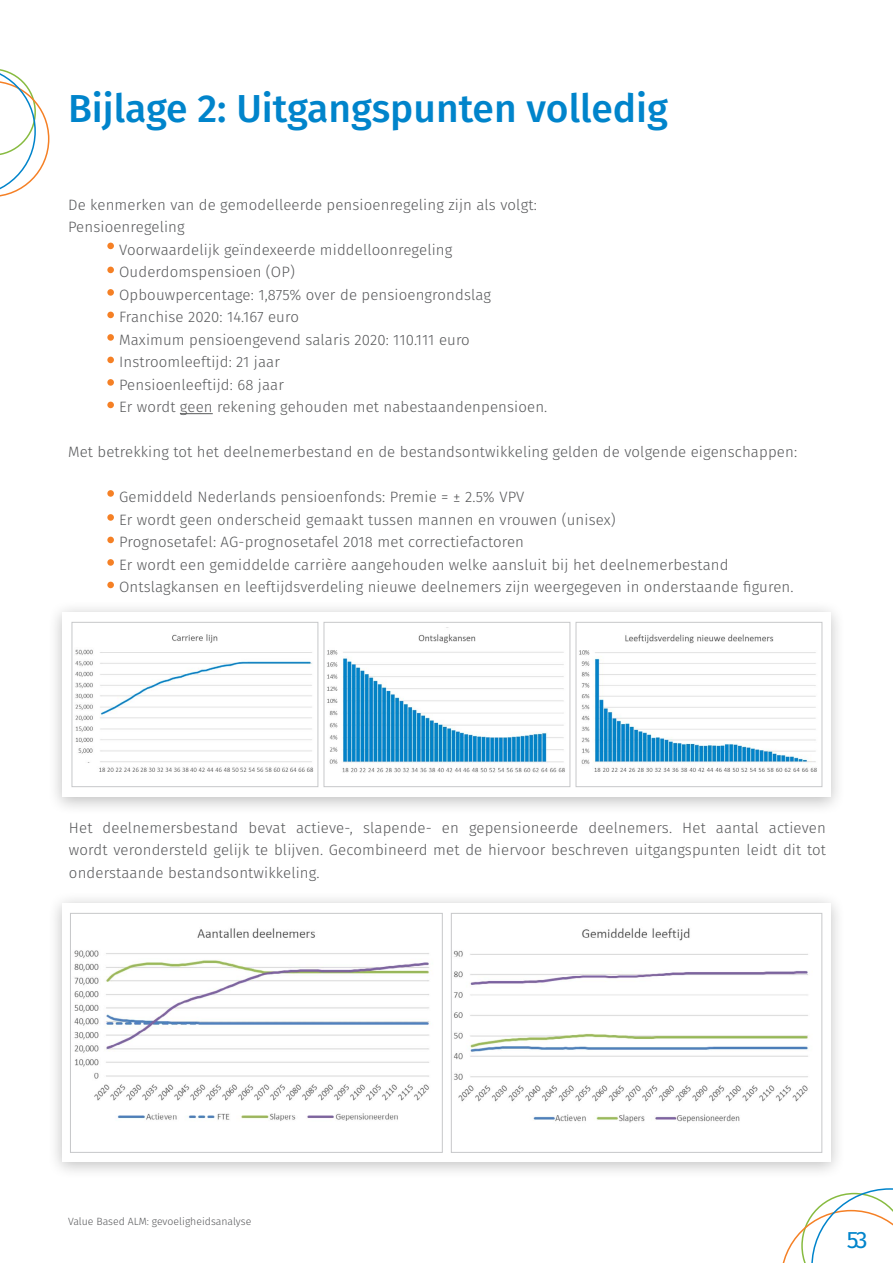
<style>
.page{position:relative;width:893px;height:1263px;background:#fff}
.page>*{position:absolute;margin:0;border:0;box-sizing:border-box;transform-origin:0 0}
.t1{font:500 39px "Fira Sans";color:#0084cb}
.t2{font:23.7px "Fira Sans";color:#0084cb}
.t3{font:300 15px/22.5px "Fira Sans";letter-spacing:.01em;color:#58595b}
.t4{font:300 10.5px "Fira Sans";color:#58595b}
</style>
<div class="page">
<svg style="left:782px;top:1188px;width:111px;height:75px"></svg>
<svg style="left:0;top:69px;width:49px;height:128px"></svg>
<hr style="left:180px;top:413px;width:33px;height:1px;background:#58595b">
<div style="left:107px;top:334px;width:7px;height:7px;background:#f58025;border-radius:50%"></div>
<div style="left:107px;top:379px;width:7px;height:7px;background:#f58025;border-radius:50%"></div>
<div style="left:107px;top:357px;width:7px;height:6px;background:#f58025;border-radius:50%"></div>
<div style="left:107px;top:243px;width:7px;height:6px;background:#f58025;border-radius:50%"></div>
<div style="left:107px;top:289px;width:7px;height:7px;background:#f58025;border-radius:50%"></div>
<div style="left:107px;top:267px;width:7px;height:6px;background:#f58025;border-radius:50%"></div>
<div style="left:107px;top:312px;width:7px;height:6px;background:#f58025;border-radius:50%"></div>
<div style="left:107px;top:402px;width:7px;height:6px;background:#f58025;border-radius:50%"></div>
<div style="left:107px;top:582px;width:7px;height:6px;background:#f58025;border-radius:50%"></div>
<div style="left:107px;top:490px;width:7px;height:7px;background:#f58025;border-radius:50%"></div>
<div style="left:107px;top:537px;width:7px;height:6px;background:#f58025;border-radius:50%"></div>
<div style="left:107px;top:514px;width:7px;height:7px;background:#f58025;border-radius:50%"></div>
<div style="left:107px;top:559px;width:7px;height:7px;background:#f58025;border-radius:50%"></div>
<div style="left:47px;top:600px;width:799px;height:216px;background:#000;opacity:.25"></div>
<div style="left:62px;top:612px;width:769px;height:185px;background:#fff"></div>
<img style="left:327px;top:634px;width:238px;height:139px">
<div style="left:324px;top:622px;width:246px;height:165px;border:1px solid #c7c8ca"></div>
<img style="left:579px;top:634px;width:238px;height:138px">
<div style="left:576px;top:622px;width:246px;height:165px;border:1px solid #c7c8ca"></div>
<img style="left:75px;top:634px;width:239px;height:138px">
<div style="left:72px;top:622px;width:246px;height:165px;border:1px solid #c7c8ca"></div>
<div style="left:47px;top:891px;width:799px;height:289px;background:#000;opacity:.25"></div>
<div style="left:62px;top:903px;width:769px;height:258px;background:#fff"></div>
<img style="left:74px;top:928px;width:355px;height:193px">
<div style="left:70px;top:913px;width:373px;height:240px;border:1px solid #c7c8ca"></div>
<img style="left:453px;top:928px;width:355px;height:195px">
<div style="left:451px;top:913px;width:371px;height:240px;border:1px solid #c7c8ca"></div>
<h1 class="t1" style="left:68px;top:77px;width:602px">Bijlage 2: Uitgangspunten volledig</h1>
<p class="t3" style="left:68px;top:193px;width:470px">De kenmerken van de gemodelleerde pensioenregeling zijn als volgt:</p>
<p class="t3" style="left:68px;top:216px;width:118px">Pensioenregeling</p>
<p class="t3" style="left:119px;top:238px;width:335px">Voorwaardelijk geïndexeerde middelloonregeling</p>
<p class="t3" style="left:119px;top:261px;width:177px">Ouderdomspensioen (OP)</p>
<p class="t3" style="left:119px;top:283px;width:374px">Opbouwpercentage: 1,875% over de pensioengrondslag</p>
<p class="t3" style="left:119px;top:306px;width:181px">Franchise 2020: 14.167 euro</p>
<p class="t3" style="left:119px;top:328px;width:352px">Maximum pensioengevend salaris 2020: 110.111 euro</p>
<p class="t3" style="left:119px;top:351px;width:162px">Instroomleeftijd: 21 jaar</p>
<p class="t3" style="left:119px;top:373px;width:167px">Pensioenleeftijd: 68 jaar</p>
<p class="t3" style="left:119px;top:396px;width:430px">Er wordt geen rekening gehouden met nabestaandenpensioen.</p>
<p class="t3" style="left:68px;top:441px;width:731px">Met betrekking tot het deelnemerbestand en de bestandsontwikkeling gelden de volgende eigenschappen:</p>
<p class="t3" style="left:119px;top:486px;width:676px">Gemiddeld Nederlands pensioenfonds: Premie = ± 2.5% VPV<br>Er wordt geen onderscheid gemaakt tussen mannen en vrouwen (unisex)<br>Prognosetafel: AG-prognosetafel 2018 met correctiefactoren<br>Er wordt een gemiddelde carrière aangehouden welke aansluit bij het deelnemerbestand Ontslagkansen en leeftijdsverdeling nieuwe deelnemers zijn weergegeven in onderstaande figuren.</p>
<p class="t3" style="left:69px;top:816px;width:758px;text-align:justify">Het deelnemersbestand bevat actieve-, slapende- en gepensioneerde deelnemers. Het aantal actieven wordt verondersteld gelijk te blijven. Gecombineerd met de hiervoor beschreven uitgangspunten leidt dit tot onderstaande bestandsontwikkeling.</p>
<p class="t4" style="left:68px;top:1214px;width:185px">Value Based ALM: gevoeligheidsanalyse</p>
<h2 class="t2" style="left:847px;top:1221px;width:22px">53</h2>
</div>
